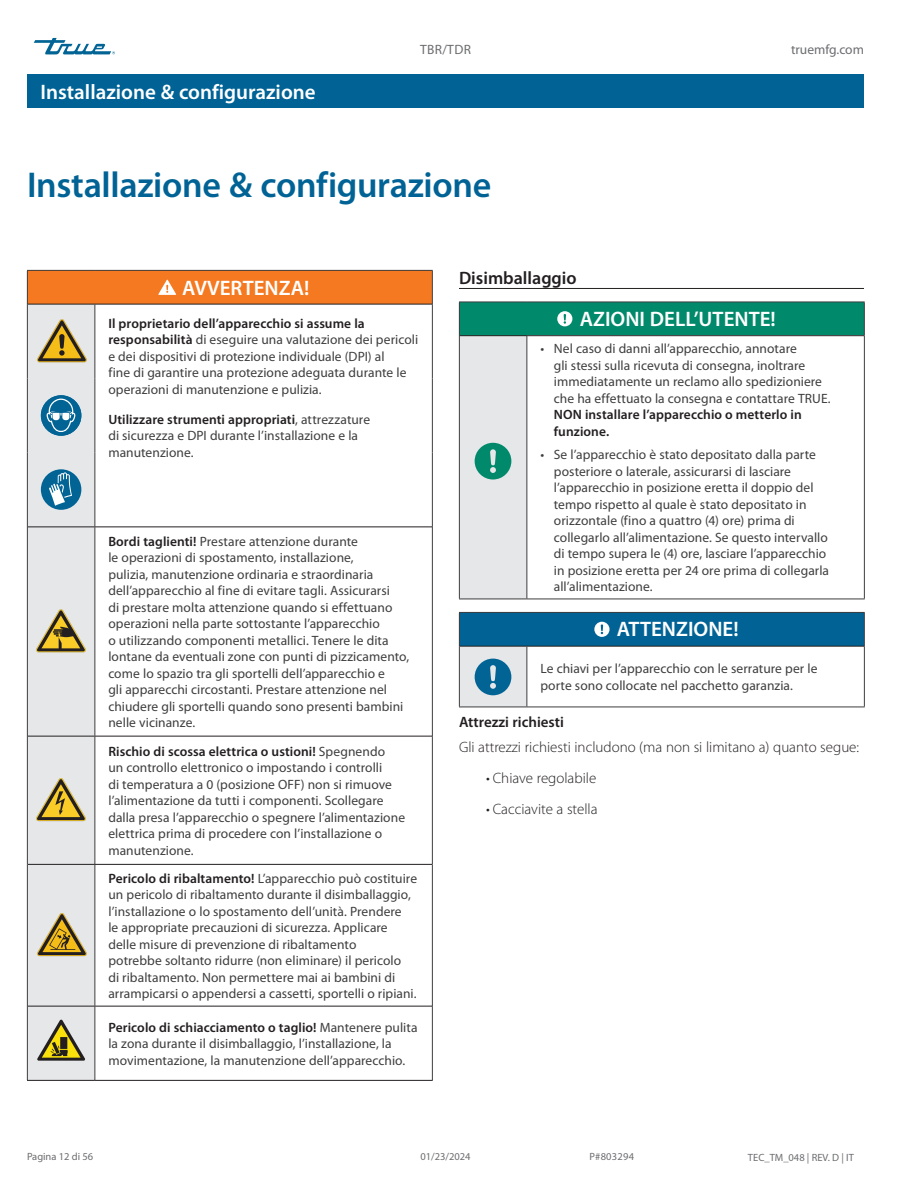
<style>
.page{position:relative;width:918px;height:1188px;background:#fff}
.page>*{position:absolute;margin:0;border:0;box-sizing:border-box;transform-origin:0 0}
.Table_text{font:600 36px "Myriad Pro";letter-spacing:-.01em;color:#016395}
.Tables_title_bar{font:600 21px "Myriad Pro";color:#fff}
.Title_bar_Page_header{font:600 21px "Myriad Pro";color:#fff}
.Subhead_underscore_H1{font:600 18px "Myriad Pro";color:#231f20}
.Body_Text_light_Normal{font:300 15px "Myriad Pro";color:#231f20}
.Subhead_NO_underscore_H2{font:600 15px "Myriad Pro";color:#231f20}
.Table_text-2{font:13.5px/16.5px "Myriad Pro";letter-spacing:.005em;color:#3e3e3f}
.t1{font:13.5px "Myriad Pro";color:#6c6d70}
.t2{font:10.5px "Myriad Pro";color:#6c6d70}
.s1{font-weight:600;color:#231f20}
</style>
<div class="page">
<svg style="left:34px;top:38px;width:81px;height:16px"></svg>
<div style="left:27px;top:74px;width:837px;height:34px;background:#016395"></div>
<hr style="left:459px;top:288px;width:405px;height:1px;background:#231f20">
<div style="left:27px;top:270px;width:405px;height:34px;background:#f47921"></div>
<div style="left:28px;top:305px;width:66px;height:775px;background:#e6e7e9"></div>
<svg style="left:95px;top:305px;width:337px;height:775px"></svg>
<hr style="left:27px;top:270px;width:68px;height:1px;background:#3e3e3f">
<hr style="left:27px;top:271px;width:1px;height:33px;background:#3e3e3f">
<hr style="left:95px;top:270px;width:338px;height:1px;background:#3e3e3f">
<hr style="left:432px;top:271px;width:1px;height:33px;background:#3e3e3f">
<hr style="left:27px;top:304px;width:1px;height:74px;background:#3e3e3f">
<hr style="left:94px;top:304px;width:1px;height:74px;background:#3e3e3f">
<hr style="left:432px;top:304px;width:1px;height:74px;background:#3e3e3f">
<hr style="left:27px;top:378px;width:1px;height:75px;background:#3e3e3f">
<hr style="left:94px;top:378px;width:1px;height:75px;background:#3e3e3f">
<hr style="left:432px;top:378px;width:1px;height:75px;background:#3e3e3f">
<hr style="left:27px;top:453px;width:1px;height:74px;background:#3e3e3f">
<hr style="left:94px;top:453px;width:1px;height:73px;background:#3e3e3f">
<hr style="left:432px;top:453px;width:1px;height:74px;background:#3e3e3f">
<hr style="left:27px;top:527px;width:1px;height:209px;background:#3e3e3f">
<hr style="left:94px;top:527px;width:1px;height:209px;background:#3e3e3f">
<hr style="left:432px;top:527px;width:1px;height:209px;background:#3e3e3f">
<hr style="left:27px;top:736px;width:1px;height:128px;background:#3e3e3f">
<hr style="left:94px;top:736px;width:1px;height:128px;background:#3e3e3f">
<hr style="left:432px;top:736px;width:1px;height:128px;background:#3e3e3f">
<hr style="left:27px;top:864px;width:1px;height:142px;background:#3e3e3f">
<hr style="left:94px;top:865px;width:1px;height:141px;background:#3e3e3f">
<hr style="left:432px;top:864px;width:1px;height:142px;background:#3e3e3f">
<hr style="left:27px;top:1006px;width:1px;height:74px;background:#3e3e3f">
<hr style="left:94px;top:1006px;width:1px;height:74px;background:#3e3e3f">
<hr style="left:432px;top:1006px;width:1px;height:74px;background:#3e3e3f">
<hr style="left:28px;top:526px;width:67px;height:1px;background:#231f20">
<hr style="left:95px;top:526px;width:337px;height:1px;background:#231f20">
<hr style="left:28px;top:736px;width:67px;height:1px;background:#231f20">
<hr style="left:95px;top:736px;width:337px;height:1px;background:#231f20">
<hr style="left:28px;top:864px;width:67px;height:1px;background:#231f20">
<hr style="left:95px;top:864px;width:337px;height:1px;background:#231f20">
<hr style="left:28px;top:1006px;width:67px;height:1px;background:#231f20">
<hr style="left:95px;top:1006px;width:337px;height:1px;background:#231f20">
<hr style="left:27px;top:1080px;width:68px;height:1px;background:#231f20">
<hr style="left:95px;top:1080px;width:338px;height:1px;background:#231f20">
<hr style="left:28px;top:304px;width:67px;height:1px;background:#231f20">
<hr style="left:95px;top:304px;width:337px;height:1px;background:#231f20">
<svg style="left:158px;top:280px;width:18px;height:15px"></svg>
<svg style="left:37px;top:319px;width:50px;height:43px;background:#bba976"></svg>
<div style="left:41px;top:395px;width:40px;height:41px;background:#016495;border-radius:50%"></div>
<svg style="left:46px;top:399px;width:30px;height:33px"></svg>
<div style="left:41px;top:469px;width:40px;height:41px;background:#016495;border-radius:50%"></div>
<svg style="left:49px;top:472px;width:23px;height:34px"></svg>
<svg style="left:36px;top:609px;width:50px;height:43px;background:#b6a87c"></svg>
<svg style="left:36px;top:778px;width:50px;height:43px;background:#bdae7b"></svg>
<svg style="left:37px;top:913px;width:50px;height:43px;background:#b8a676"></svg>
<svg style="left:37px;top:1019px;width:48px;height:42px;background:#aea87a"></svg>
<div style="left:459px;top:302px;width:405px;height:34px;background:#00896b"></div>
<div style="left:459px;top:612px;width:405px;height:34px;background:#016395"></div>
<hr style="left:459px;top:302px;width:68px;height:1px;background:#3e3e3f">
<hr style="left:459px;top:302px;width:1px;height:34px;background:#3e3e3f">
<hr style="left:527px;top:302px;width:338px;height:1px;background:#3e3e3f">
<hr style="left:864px;top:302px;width:1px;height:34px;background:#3e3e3f">
<hr style="left:864px;top:336px;width:1px;height:263px;background:#3e3e3f">
<hr style="left:527px;top:612px;width:338px;height:1px;background:#3e3e3f">
<hr style="left:864px;top:613px;width:1px;height:33px;background:#3e3e3f">
<hr style="left:864px;top:646px;width:1px;height:61px;background:#3e3e3f">
<hr style="left:459px;top:707px;width:68px;height:1px;background:#3e3e3f">
<hr style="left:527px;top:707px;width:338px;height:1px;background:#3e3e3f">
<hr style="left:527px;top:599px;width:338px;height:1px;background:#3e3e3f">
<hr style="left:460px;top:335px;width:67px;height:1px;background:#231f20">
<hr style="left:527px;top:335px;width:337px;height:1px;background:#231f20">
<hr style="left:527px;top:646px;width:337px;height:1px;background:#231f20">
<svg style="left:557px;top:311px;width:15px;height:15px"></svg>
<svg style="left:594px;top:622px;width:16px;height:15px"></svg>
<svg style="left:459px;top:336px;width:68px;height:371px;background:#bbcdd4"></svg>
<p class="Title_bar_Page_header" style="left:40px;top:80px;width:277px">Installazione &amp; configurazione</p>
<p class="t1" style="left:420px;top:42px;width:52px">TBR/TDR</p>
<p class="t1" style="left:791px;top:42px;width:74px">truemfg.com</p>
<p class="Table_text" style="left:27px;top:164px;width:466px">Installazione &amp; configurazione</p>
<p class="Tables_title_bar" style="left:182px;top:277px;width:129px">AVVERTENZA!</p>
<p class="Table_text-2" style="left:108px;top:315px;width:311px"><span class="s1">Il proprietario dell’apparecchio si assume la responsabilità</span> di eseguire una valutazione dei pericoli e dei dispositivi di protezione individuale (DPI) al<br>fine di garantire una protezione adeguata durante le operazioni di manutenzione e pulizia.</p>
<p class="Table_text-2" style="left:108px;top:411px;width:263px"><span class="s1">Utilizzare strumenti appropriati</span>, attrezzature di sicurezza e DPI durante l’installazione e la manutenzione.</p>
<p class="Table_text-2" style="left:108px;top:533px;width:302px"><span class="s1">Bordi taglienti!</span> Prestare attenzione durante<br>le operazioni di spostamento, installazione,<br>pulizia, manutenzione ordinaria e straordinaria dell’apparecchio al fine di evitare tagli. Assicurarsi<br>di prestare molta attenzione quando si effettuano operazioni nella parte sottostante l’apparecchio<br>o utilizzando componenti metallici. Tenere le dita lontane da eventuali zone con punti di pizzicamento, come lo spazio tra gli sportelli dell’apparecchio e<br>gli apparecchi circostanti. Prestare attenzione nel chiudere gli sportelli quando sono presenti bambini nelle vicinanze.</p>
<p class="Table_text-2" style="left:108px;top:743px;width:298px"><span class="s1">Rischio di scossa elettrica o ustioni!</span> Spegnendo<br>un controllo elettronico o impostando i controlli<br>di temperatura a 0 (posizione OFF) non si rimuove l’alimentazione da tutti i componenti. Scollegare dalla presa l’apparecchio o spegnere l’alimentazione elettrica prima di procedere con l’installazione o manutenzione.</p>
<p class="Table_text-2" style="left:108px;top:870px;width:310px"><span class="s1">Pericolo di ribaltamento!</span> L’apparecchio può costituire un pericolo di ribaltamento durante il disimballaggio, l’installazione o lo spostamento dell’unità. Prendere<br>le appropriate precauzioni di sicurezza. Applicare delle misure di prevenzione di ribaltamento<br>potrebbe soltanto ridurre (non eliminare) il pericolo<br>di ribaltamento. Non permettere mai ai bambini di arrampicarsi o appendersi a cassetti, sportelli o ripiani.</p>
<p class="Table_text-2" style="left:108px;top:1019px;width:311px"><span class="s1">Pericolo di schiacciamento o taglio!</span> Mantenere pulita la zona durante il disimballaggio, l’installazione, la movimentazione, la manutenzione dell’apparecchio.</p>
<p class="Subhead_underscore_H1" style="left:459px;top:267px;width:119px">Disimballaggio</p>
<p class="Tables_title_bar" style="left:580px;top:307px;width:198px">AZIONI DELL’UTENTE!</p>
<p class="Table_text-2" style="left:554px;top:341px;width:278px;text-indent:-14px">• Nel caso di danni all’apparecchio, annotare<br>gli stessi sulla ricevuta di consegna, inoltrare immediatamente un reclamo allo spedizioniere che ha effettuato la consegna e contattare TRUE.<br><span class="s1">NON installare l’apparecchio o metterlo in funzione.</span></p>
<p class="Table_text-2" style="left:554px;top:446px;width:277px;text-indent:-14px">• Se l’apparecchio è stato depositato dalla parte posteriore o laterale, assicurarsi di lasciare l’apparecchio in posizione eretta il doppio del tempo rispetto al quale è stato depositato in orizzontale (fino a quattro (4) ore) prima di collegarlo all’alimentazione. Se questo intervallo di tempo supera le (4) ore, lasciare l’apparecchio in posizione eretta per 24 ore prima di collegarla all’alimentazione.</p>
<p class="Tables_title_bar" style="left:617px;top:618px;width:123px">ATTENZIONE!</p>
<p class="Table_text-2" style="left:540px;top:660px;width:279px">Le chiavi per l’apparecchio con le serrature per le porte sono collocate nel pacchetto garanzia.</p>
<p class="Subhead_NO_underscore_H2" style="left:459px;top:713px;width:106px">Attrezzi richiesti</p>
<p class="Body_Text_light_Normal" style="left:459px;top:738px;width:402px">Gli attrezzi richiesti includono (ma non si limitano a) quanto segue:</p>
<p class="Body_Text_light_Normal" style="left:486px;top:770px;width:112px">• Chiave regolabile</p>
<p class="Body_Text_light_Normal" style="left:486px;top:801px;width:113px">• Cacciavite a stella</p>
<p class="t2" style="left:27px;top:1150px;width:68px">Pagina 12 di 56</p>
<p class="t2" style="left:420px;top:1150px;width:52px">01/23/2024</p>
<p class="t2" style="left:589px;top:1150px;width:46px">P#803294</p>
<p class="t2" style="left:748px;top:1151px;width:108px">TEC_TM_048 | REV. D | IT</p>
</div>
